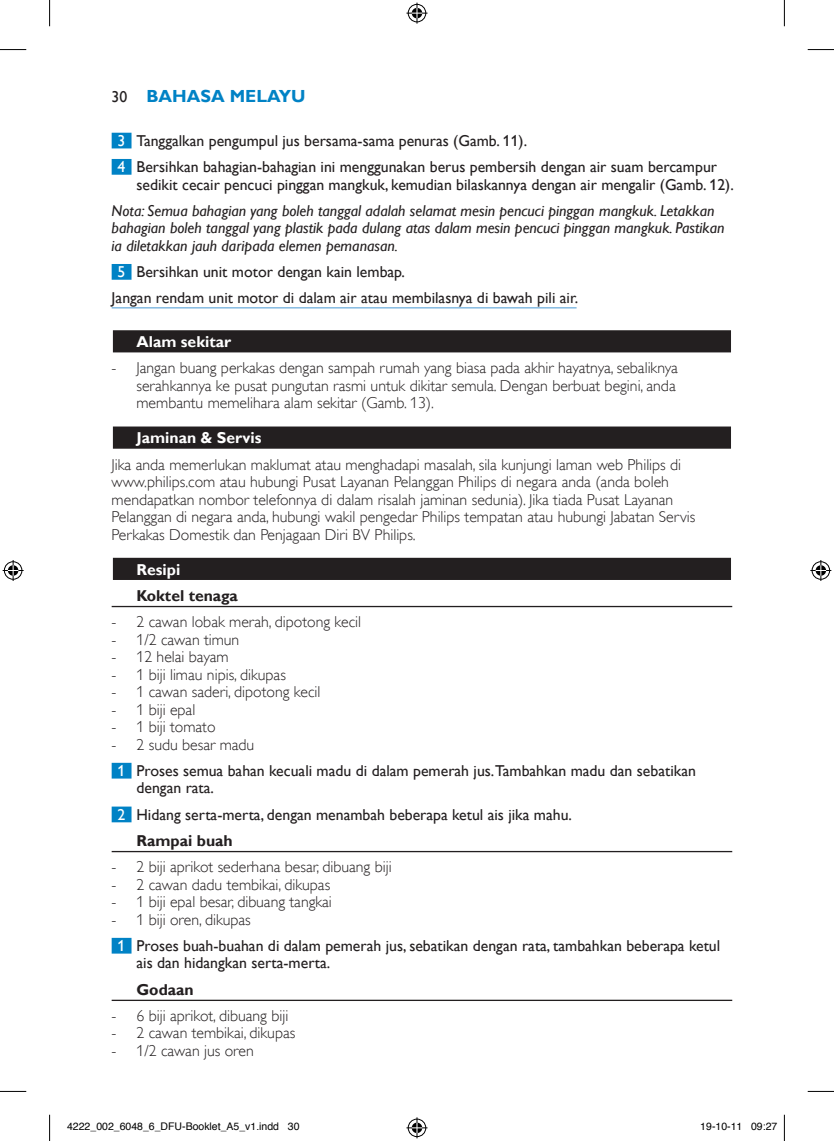
<style>
.page{position:relative;width:834px;height:1141px;background:#fff}
.page>*{position:absolute;margin:0;border:0;box-sizing:border-box;transform-origin:0 0}
.t1{font:700 17.5px "Gill Sans Alt One WGL";color:#0082c5}
.t2{font:15.75px/17.5px "Gill Sans Alt One WGL Light";color:#231f20}
.t3{font:15.75px/26.2px "Gill Sans Alt One WGL";color:#231f20}
.t4{font:italic 15.75px/17.5px "Gill Sans Alt One WGL";color:#231f20}
.t5{font:700 15.75px "Gill Sans Alt One WGL";color:#fff}
.t6{font:700 15.75px "Gill Sans Alt One WGL";color:#231f20}
.t7{font:10.5px "Helvetica";color:#000}
.s1{font-weight:400;font-size:15.75px;color:#231f20}
.s2{color:#fff}
.s3{font-weight:700}
</style>
<div class="page">
<div style="left:112px;top:133px;width:19px;height:15px;background:#0082c5"></div>
<div style="left:112px;top:159px;width:19px;height:16px;background:#0082c5"></div>
<div style="left:112px;top:264px;width:19px;height:16px;background:#0082c5"></div>
<hr style="left:112px;top:307px;width:464px;height:1px;background:#74b1de">
<div style="left:112px;top:329px;width:620px;height:25px;background:#9e9c9d"></div>
<div style="left:113px;top:330px;width:617px;height:22px;background:#231f20"></div>
<div style="left:113px;top:426px;width:617px;height:23px;background:#231f20"></div>
<div style="left:113px;top:558px;width:617px;height:22px;background:#231f20"></div>
<hr style="left:112px;top:606px;width:620px;height:1px;background:#231f20">
<div style="left:112px;top:763px;width:19px;height:15px;background:#0082c5"></div>
<div style="left:112px;top:806px;width:19px;height:16px;background:#0082c5"></div>
<hr style="left:112px;top:851px;width:620px;height:1px;background:#231f20">
<div style="left:112px;top:938px;width:19px;height:15px;background:#0082c5"></div>
<hr style="left:112px;top:1000px;width:620px;height:1px;background:#231f20">
<svg style="left:0;top:49px;width:26px;height:1px"></svg>
<svg style="left:807px;top:49px;width:26px;height:1px"></svg>
<svg style="left:0;top:1091px;width:26px;height:1px"></svg>
<svg style="left:807px;top:1091px;width:26px;height:1px"></svg>
<svg style="left:49px;top:0;width:1px;height:26px"></svg>
<svg style="left:49px;top:1115px;width:1px;height:26px"></svg>
<svg style="left:783px;top:0;width:1px;height:26px"></svg>
<svg style="left:783px;top:1115px;width:1px;height:26px"></svg>
<svg style="left:406px;top:3px;width:21px;height:21px"></svg>
<svg style="left:406px;top:1117px;width:21px;height:21px"></svg>
<svg style="left:3px;top:560px;width:21px;height:21px"></svg>
<svg style="left:810px;top:560px;width:21px;height:21px"></svg>
<p class="t1" style="left:112px;top:84px;width:195px"><span class="s1">30</span> Bahasa Melayu</p>
<p class="t3" style="left:118px;top:127px;width:600px"><span class="s2">3</span> Tanggalkan pengumpul jus bersama-sama penuras (Gamb. 11).<br><span class="s2">4</span> Bersihkan bahagian-bahagian ini menggunakan berus pembersih dengan air suam bercampur</p>
<p class="t3" style="left:136px;top:171px;width:598px">sedikit cecair pencuci pinggan mangkuk, kemudian bilaskannya dengan air mengalir (Gamb. 12).</p>
<p class="t4" style="left:112px;top:202px;width:614px">Nota: Semua bahagian yang boleh tanggal adalah selamat mesin pencuci pinggan mangkuk. Letakkan bahagian boleh tanggal yang plastik pada dulang atas dalam mesin pencuci pinggan mangkuk. Pastikan ia diletakkan jauh daripada elemen pemanasan.</p>
<p class="t3" style="left:112px;top:258px;width:468px;text-indent:6px"><span class="s2">5</span> Bersihkan unit motor dengan kain lembap.<br>Jangan rendam unit motor di dalam air atau membilasnya di bawah pili air.</p>
<p class="t5" style="left:136px;top:331px;width:96px">Alam sekitar</p>
<p class="t2" style="left:136px;top:359px;width:543px;text-indent:-25px">- Jangan buang perkakas dengan sampah rumah yang biasa pada akhir hayatnya, sebaliknya serahkannya ke pusat pungutan rasmi untuk dikitar semula. Dengan berbuat begini, anda membantu memelihara alam sekitar (Gamb. 13).</p>
<p class="t5" style="left:136px;top:427px;width:127px">Jaminan &amp; Servis</p>
<p class="t2" style="left:112px;top:456px;width:585px">Jika anda memerlukan maklumat atau menghadapi masalah, sila kunjungi laman web Philips di www.philips.com atau hubungi Pusat Layanan Pelanggan Philips di negara anda (anda boleh mendapatkan nombor telefonnya di dalam risalah jaminan sedunia). Jika tiada Pusat Layanan Pelanggan di negara anda, hubungi wakil pengedar Philips tempatan atau hubungi Jabatan Servis Perkakas Domestik dan Penjagaan Diri BV Philips.</p>
<p class="t5" style="left:136px;top:559px;width:45px">Resipi</p>
<p class="t6" style="left:136px;top:585px;width:103px">Koktel tenaga</p>
<p class="t2" style="left:112px;top:613px;width:251px">- 2 cawan lobak merah, dipotong kecil</p>
<p class="t2" style="left:112px;top:631px;width:129px">- 1/2 cawan timun</p>
<p class="t2" style="left:112px;top:648px;width:119px">- 12 helai bayam</p>
<p class="t2" style="left:112px;top:666px;width:176px">- 1 biji limau nipis, dikupas</p>
<p class="t2" style="left:112px;top:683px;width:210px">- 1 cawan saderi, dipotong kecil</p>
<p class="t2" style="left:112px;top:701px;width:85px">- 1 biji epal</p>
<p class="t2" style="left:112px;top:718px;width:105px">- 1 biji tomato</p>
<p class="t2" style="left:112px;top:736px;width:144px">- 2 sudu besar madu</p>
<p class="t3" style="left:136px;top:762px;width:561px;line-height:17.5px;text-indent:-19px"><span class="s2">1</span> Proses semua bahan kecuali madu di dalam pemerah jus.Tambahkan madu dan sebatikan dengan rata.</p>
<p class="t3" style="left:136px;top:801px;width:437px;text-indent:-19px"><span class="s2">2</span> Hidang serta-merta, dengan menambah beberapa ketul ais jika mahu.<br><span class="s3">Rampai buah</span></p>
<p class="t2" style="left:112px;top:858px;width:281px">- 2 biji aprikot sederhana besar, dibuang biji</p>
<p class="t2" style="left:112px;top:876px;width:220px">- 2 cawan dadu tembikai, dikupas</p>
<p class="t2" style="left:112px;top:893px;width:222px">- 1 biji epal besar, dibuang tangkai</p>
<p class="t2" style="left:112px;top:911px;width:141px">- 1 biji oren, dikupas</p>
<p class="t3" style="left:136px;top:937px;width:585px;line-height:17.5px;text-indent:-19px"><span class="s2">1</span> Proses buah-buahan di dalam pemerah jus, sebatikan dengan rata, tambahkan beberapa ketul ais dan hidangkan serta-merta.</p>
<p class="t6" style="left:136px;top:979px;width:59px">Godaan</p>
<p class="t2" style="left:112px;top:1007px;width:178px">- 6 biji aprikot, dibuang biji</p>
<p class="t2" style="left:112px;top:1024px;width:185px">- 2 cawan tembikai, dikupas</p>
<p class="t2" style="left:112px;top:1042px;width:144px">- 1/2 cawan jus oren</p>
<p class="t7" style="left:67px;top:1119px;width:234px">4222_002_6048_6_DFU-Booklet_A5_v1.indd 30</p>
<p class="t7" style="left:700px;top:1119px;width:79px">19-10-11 09:27</p>
</div>
